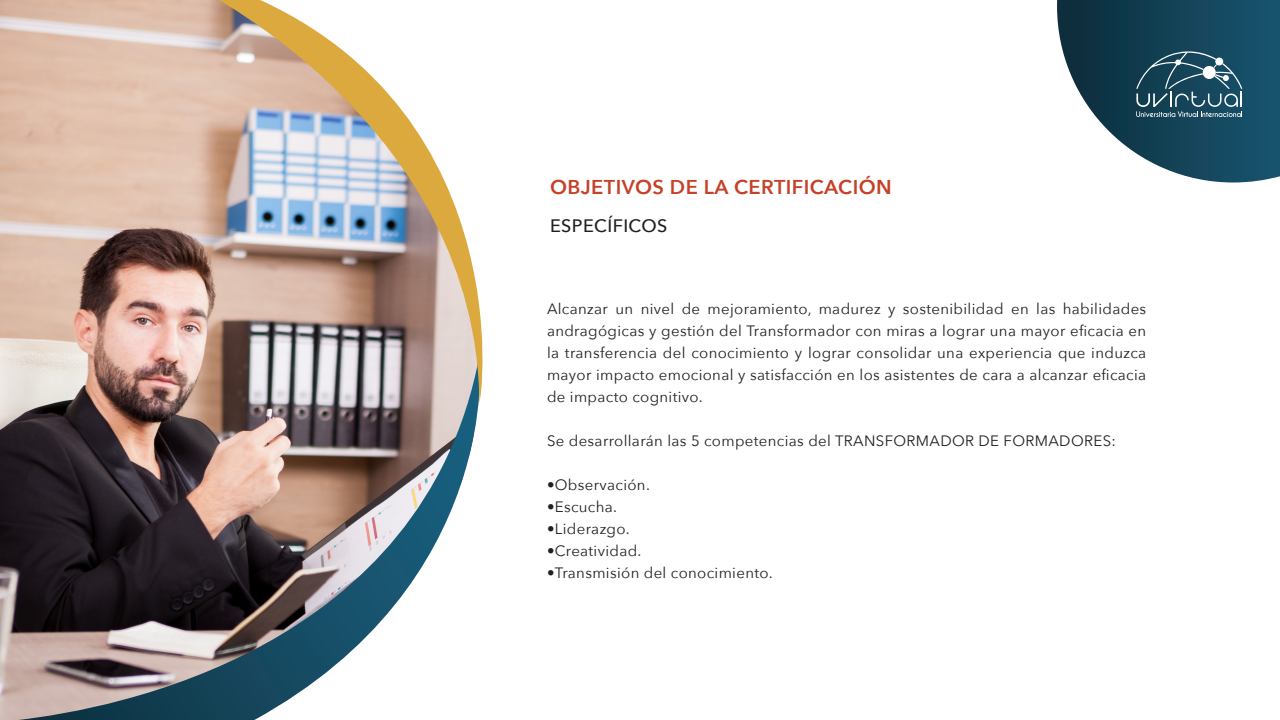
<style>
.page{position:relative;width:1280px;height:720px;background:#fff}
.page>*{position:absolute;margin:0;border:0;box-sizing:border-box;transform-origin:0 0}
.t1{font:600 20px "Avenir Next";letter-spacing:.025em;color:#c54127}
.t2{font:500 18px "Avenir Next";letter-spacing:.025em;color:#231f20}
.t3{font:15px/22px "Avenir Next";letter-spacing:.025em;color:#231f20;text-align:justify}
</style>
<div class="page">
<img style="left:0;top:0;width:204px;height:720px">
<img style="left:18px;top:357px;width:461px;height:363px">
<img style="left:204px;top:0;width:279px;height:402px">
<svg style="left:1057px;top:0;width:223px;height:183px"></svg>
<svg style="left:1136px;top:51px;width:107px;height:66px"></svg>
<h1 class="t1" style="left:550px;top:170px;width:343px">OBJETIVOS DE LA CERTIFICACIÓN</h1>
<p class="t2" style="left:550px;top:211px;width:119px">ESPECÍFICOS</p>
<p class="t3" style="left:547px;top:298px;width:601px">Alcanzar un nivel de mejoramiento, madurez y sostenibilidad en las habilidades andragógicas y gestión del Transformador con miras a lograr una mayor eficacia en la transferencia del conocimiento y lograr consolidar una experiencia que induzca mayor impacto emocional y satisfacción en los asistentes de cara a alcanzar eficacia de impacto cognitivo.</p>
<p class="t3" style="left:547px;top:430px;width:570px">Se desarrollarán las 5 competencias del TRANSFORMADOR DE FORMADORES:</p>
<p class="t3" style="left:547px;top:474px;width:104px">•Observación.</p>
<p class="t3" style="left:547px;top:496px;width:72px">•Escucha.</p>
<p class="t3" style="left:547px;top:518px;width:84px">•Liderazgo.</p>
<p class="t3" style="left:547px;top:540px;width:96px">•Creatividad.</p>
<p class="t3" style="left:547px;top:562px;width:227px">•Transmisión del conocimiento.</p>
</div>
